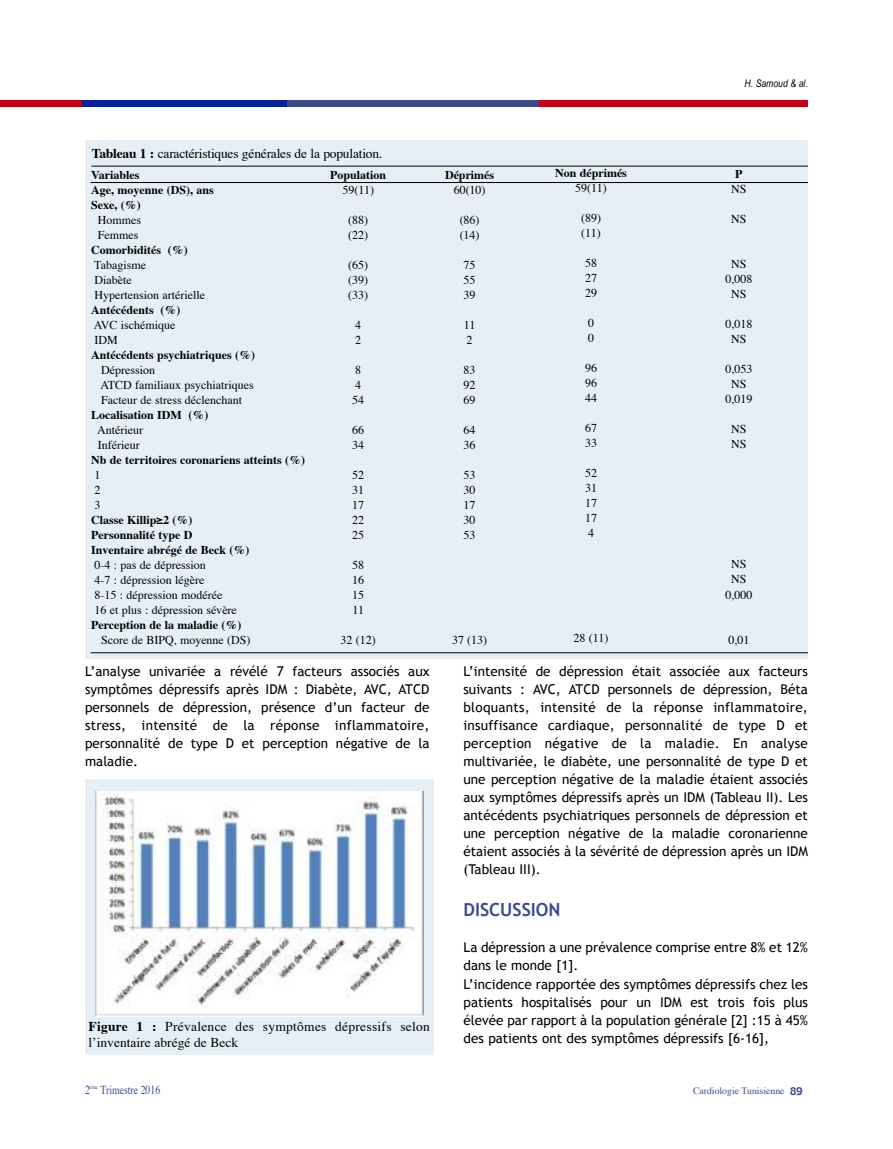
<style>
.page{position:relative;width:893px;height:1149px;background:#fff}
.page>*{position:absolute;margin:0;border:0;box-sizing:border-box;transform-origin:0 0}
.t1{font:700 18px "Trebuchet MS";color:#3b4990}
.t2{font:13.5px/18px "Trebuchet MS";color:#000;text-align:justify}
.t3{font:13.5px/16.2px "Times";letter-spacing:.02em;color:#000}
.t4{font:13.5px "Times";color:#000}
.t5{font:12.15px "Times";color:#3b4990;scale:.8 1}
.t6{font:12px/15px "Times";color:#000}
.t7{font:700 12px/15px "Times";color:#000}
.t8{font:italic 10.5px "Arial Narrow";color:#000}
.t9{font:9.75px "Times";color:#3b4990}
.s1{font-weight:700}
.s2{font-family:"Gadget";font-size:10.5px}
</style>
<div class="page">
<div style="left:0;top:100px;width:83px;height:6px;background:#ca0016"></div>
<div style="left:83px;top:100px;width:204px;height:6px;background:#0022a3"></div>
<div style="left:287px;top:100px;width:253px;height:6px;background:#3b4990"></div>
<div style="left:539px;top:100px;width:269px;height:6px;background:#ca0016"></div>
<div style="left:85px;top:779px;width:348px;height:275px;background:#e5eff5"></div>
<img style="left:95px;top:791px;width:328px;height:224px">
<div style="left:85px;top:140px;width:723px;height:518px;background:#e5eff5"></div>
<hr style="left:91px;top:166px;width:717px;height:1px;background:#000">
<hr style="left:90px;top:182px;width:718px;height:1px;background:#000">
<hr style="left:91px;top:652px;width:717px;height:1px;background:#000">
<p class="t4" style="left:92px;top:147px;width:292px"><span class="s1">Tableau 1 :</span> caractéristiques générales de la population.</p>
<p class="t7" style="left:91px;top:168px;width:124px">Variables<br>Age, moyenne (DS), ans<br>Sexe, (%)</p>
<p class="t6" style="left:98px;top:213px;width:45px">Hommes<br>Femmes</p>
<p class="t7" style="left:91px;top:243px;width:98px">Comorbidités (%)</p>
<p class="t6" style="left:94px;top:258px;width:112px">Tabagisme<br>Diabète<br>Hypertension artérielle</p>
<p class="t7" style="left:91px;top:303px;width:91px">Antécédents (%)</p>
<p class="t6" style="left:94px;top:318px;width:83px">AVC ischémique<br>IDM</p>
<p class="t7" style="left:91px;top:348px;width:165px">Antécédents psychiatriques (%)</p>
<p class="t6" style="left:100px;top:363px;width:155px">Dépression<br>ATCD familiaux psychiatriques<br>Facteur de stress déclenchant</p>
<p class="t7" style="left:91px;top:408px;width:119px">Localisation IDM (%)</p>
<p class="t6" style="left:97px;top:423px;width:47px">Antérieur<br>Inférieur</p>
<p class="t7" style="left:91px;top:453px;width:215px">Nb de territoires coronariens atteints (%)</p>
<p class="t6" style="left:95px;top:468px;width:8px;text-align:justify">1<br>2<br>3</p>
<p class="t7" style="left:91px;top:513px;width:160px">Classe Killip≥2 (%)<br>Personnalité type D<br>Inventaire abrégé de Beck (%)</p>
<p class="t6" style="left:95px;top:558px;width:144px">0-4 : pas de dépression<br>4-7 : dépression légère<br>8-15 : dépression modérée<br>16 et plus : dépression sévère</p>
<p class="t7" style="left:91px;top:618px;width:152px">Perception de la maladie (%)</p>
<p class="t6" style="left:101px;top:633px;width:151px">Score de BIPQ, moyenne (DS)</p>
<p class="t7" style="left:330px;top:168px;width:58px">Population</p>
<p class="t6" style="left:342px;top:183px;width:33px">59(11)</p>
<p class="t6" style="left:348px;top:213px;width:21px">(88) (22)</p>
<p class="t6" style="left:348px;top:258px;width:21px;text-align:justify">(65) (39) (33)</p>
<p class="t6" style="left:355px;top:318px;width:7px">4<br>2</p>
<p class="t6" style="left:352px;top:363px;width:13px">8<br>4<br>54</p>
<p class="t6" style="left:352px;top:423px;width:13px">66<br>34</p>
<p class="t6" style="left:352px;top:468px;width:13px;text-align:justify">52<br>31<br>17<br>22<br>25</p>
<p class="t6" style="left:352px;top:558px;width:13px;text-align:justify">58<br>16<br>15<br>11</p>
<p class="t6" style="left:341px;top:633px;width:37px">32 (12)</p>
<p class="t7" style="left:445px;top:168px;width:51px">Déprimés</p>
<p class="t6" style="left:454px;top:183px;width:33px">60(10)</p>
<p class="t6" style="left:460px;top:213px;width:21px">(86) (14)</p>
<p class="t6" style="left:464px;top:258px;width:13px;text-align:justify">75<br>55<br>39</p>
<p class="t6" style="left:464px;top:318px;width:13px">11<br>2</p>
<p class="t6" style="left:464px;top:363px;width:13px;text-align:justify">83<br>92<br>69</p>
<p class="t6" style="left:464px;top:423px;width:13px">64<br>36</p>
<p class="t6" style="left:464px;top:468px;width:13px;text-align:justify">53<br>30<br>17<br>30<br>53</p>
<p class="t6" style="left:452px;top:633px;width:37px">37 (13)</p>
<p class="t7" style="left:555px;top:166px;width:73px">Non déprimés</p>
<p class="t6" style="left:575px;top:181px;width:33px">59(11)</p>
<p class="t6" style="left:581px;top:211px;width:21px">(89) (11)</p>
<p class="t6" style="left:585px;top:256px;width:13px;text-align:justify">58<br>27<br>29</p>
<p class="t6" style="left:588px;top:316px;width:7px">0<br>0</p>
<p class="t6" style="left:585px;top:361px;width:13px;text-align:justify">96<br>96<br>44</p>
<p class="t6" style="left:585px;top:421px;width:13px">67<br>33</p>
<p class="t6" style="left:585px;top:466px;width:13px;text-align:justify">52<br>31<br>17<br>17<br>4</p>
<p class="t6" style="left:574px;top:631px;width:36px">28 (11)</p>
<p class="t8" style="left:744px;top:77px;width:65px">H. Samoud &amp; al.</p>
<p class="t7" style="left:735px;top:168px;width:9px">P</p>
<p class="t6" style="left:731px;top:183px;width:17px">NS</p>
<p class="t6" style="left:731px;top:213px;width:17px">NS</p>
<p class="t6" style="left:725px;top:258px;width:28px;text-align:center">NS<br>0,008<br>NS</p>
<p class="t6" style="left:725px;top:318px;width:28px;text-align:center">0,018<br>NS</p>
<p class="t6" style="left:725px;top:363px;width:29px;text-align:center">0,053<br>NS<br>0,019</p>
<p class="t6" style="left:731px;top:423px;width:17px">NS<br>NS</p>
<p class="t6" style="left:725px;top:558px;width:28px;text-align:center">NS<br>NS<br>0,000</p>
<p class="t6" style="left:728px;top:633px;width:22px">0,01</p>
<p class="t2" style="left:85px;top:662px;width:346px">l’analyse univariée a révélé 7 facteurs associés aux symptômes dépressifs après idM : diabète, aVC, aTCd personnels de dépression, présence d’un facteur de stress, intensité de la réponse inflammatoire, personnalité de type d et perception négative de la maladie.</p>
<p class="t2" style="left:463px;top:662px;width:346px">l’intensité de dépression était associée aux facteurs suivants : aVC, aTCd personnels de dépression, Béta bloquants, intensité de la réponse inflammatoire, insuffisance cardiaque, personnalité de type d et perception négative de la maladie. en analyse multivariée, le diabète, une personnalité de type d et une perception négative de la maladie étaient associés aux symptômes dépressifs après un idM (Tableau ii). les antécédents psychiatriques personnels de dépression et une perception négative de la maladie coronarienne étaient associés à la sévérité de dépression après un idM (Tableau iii).</p>
<h1 class="t1" style="left:463px;top:899px;width:99px">DISCUSSION</h1>
<p class="t2" style="left:463px;top:938px;width:346px;text-align:left">la dépression a une prévalence comprise entre 8% et 12% dans le monde [1].<br>l’incidence rapportée des symptômes dépressifs chez les patients hospitalisés pour un idM est trois fois plus élevée par rapport à la population générale [2] :15 à 45% des patients ont des symptômes dépressifs [6-16],</p>
<p class="t3" style="left:89px;top:1019px;width:343px"><span class="s1">Figure 1 :</span> Prévalence des symptômes dépressifs selon l’inventaire abrégé de Beck</p>
<p class="t5" style="left:85px;top:1083px;width:96px">2<sup>ème</sup> Trimestre 2016</p>
<p class="t9" style="left:693px;top:1086px;width:111px">Cardiologie Tunisienne <span class="s2">89</span></p>
</div>
